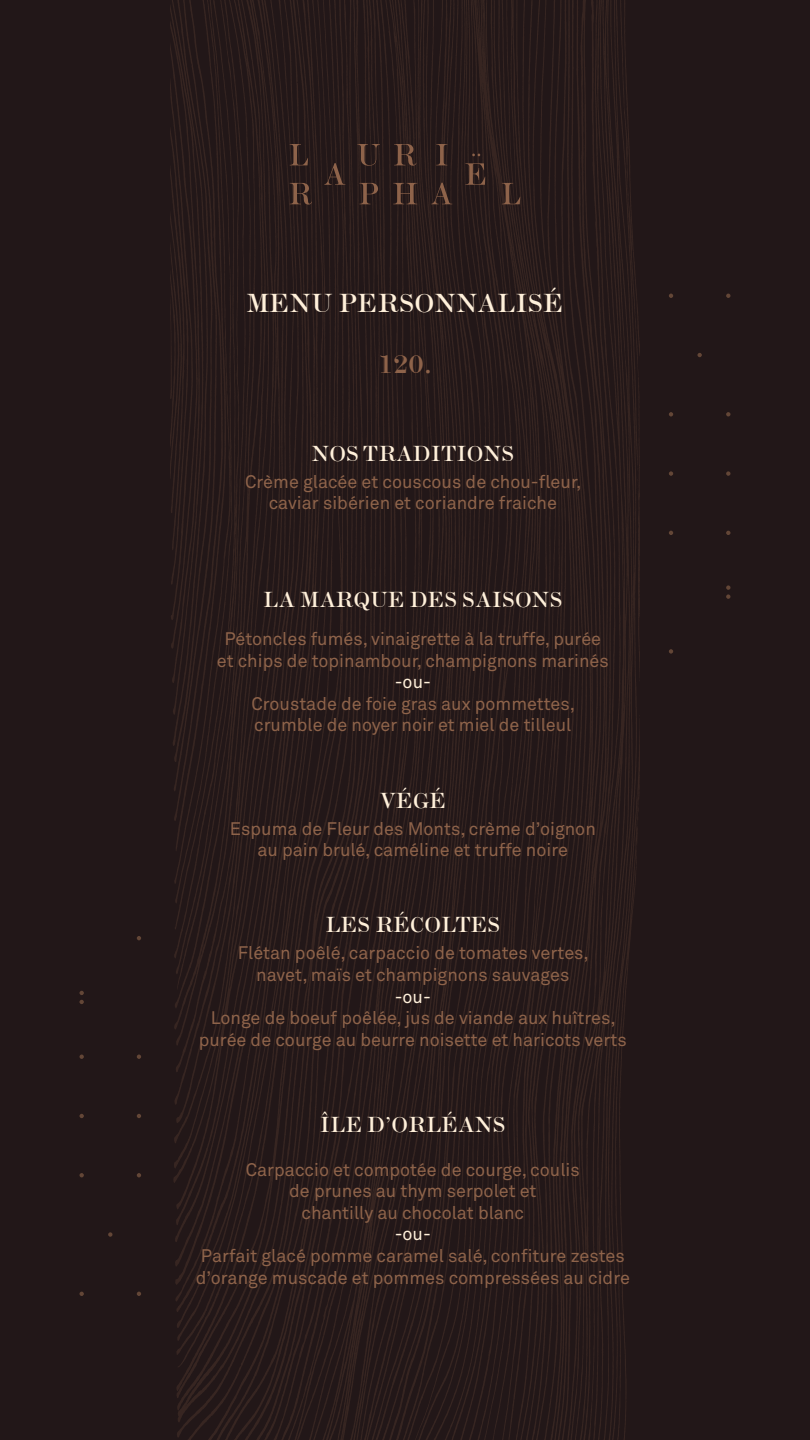
<style>
.page{position:relative;width:810px;height:1440px;background:#221718}
.page>*{position:absolute;margin:0;border:0;box-sizing:border-box;transform-origin:0 0}
.t1{font:30px "Scotch Roman";color:#8e634a}
.t2{font:27px "Scotch Roman";color:#fff0da}
.t3{font:22.5px "Scotch Roman";color:#fff0da}
.t4{font:18px/21.6px "Akkurat Pro";color:#8e634a;text-align:center}
.t5{font:18px "Akkurat Pro";color:#fff0da}
</style>
<div class="page">
<img style="left:170px;top:0;width:470px;height:1440px">
<svg style="left:726px;top:294px;width:4px;height:4px"></svg>
<svg style="left:669px;top:649px;width:4px;height:5px"></svg>
<svg style="left:669px;top:294px;width:4px;height:4px"></svg>
<svg style="left:726px;top:412px;width:4px;height:4px"></svg>
<svg style="left:669px;top:412px;width:4px;height:4px"></svg>
<svg style="left:726px;top:471px;width:4px;height:5px"></svg>
<svg style="left:669px;top:471px;width:4px;height:5px"></svg>
<svg style="left:726px;top:531px;width:4px;height:4px"></svg>
<svg style="left:669px;top:531px;width:4px;height:4px"></svg>
<svg style="left:697px;top:353px;width:5px;height:4px"></svg>
<svg style="left:726px;top:585px;width:5px;height:14px"></svg>
<svg style="left:80px;top:1292px;width:4px;height:4px"></svg>
<svg style="left:137px;top:936px;width:4px;height:4px"></svg>
<svg style="left:137px;top:1292px;width:4px;height:4px"></svg>
<svg style="left:80px;top:1173px;width:4px;height:4px"></svg>
<svg style="left:137px;top:1173px;width:4px;height:4px"></svg>
<svg style="left:80px;top:1114px;width:4px;height:4px"></svg>
<svg style="left:137px;top:1114px;width:4px;height:4px"></svg>
<svg style="left:80px;top:1055px;width:4px;height:4px"></svg>
<svg style="left:137px;top:1055px;width:4px;height:4px"></svg>
<svg style="left:108px;top:1232px;width:5px;height:5px"></svg>
<svg style="left:79px;top:991px;width:5px;height:13px"></svg>
<svg style="left:290px;top:144px;width:18px;height:21px"></svg>
<svg style="left:357px;top:144px;width:23px;height:22px"></svg>
<svg style="left:394px;top:144px;width:22px;height:22px"></svg>
<svg style="left:436px;top:144px;width:11px;height:21px"></svg>
<svg style="left:290px;top:183px;width:22px;height:22px"></svg>
<svg style="left:324px;top:163px;width:21px;height:22px"></svg>
<svg style="left:359px;top:183px;width:19px;height:21px"></svg>
<svg style="left:393px;top:183px;width:24px;height:21px"></svg>
<svg style="left:431px;top:183px;width:21px;height:21px"></svg>
<svg style="left:465px;top:154px;width:20px;height:31px"></svg>
<svg style="left:502px;top:183px;width:18px;height:21px"></svg>
<h2 class="t2" style="left:247px;top:287px;width:318px">MENU PERSONNALISÉ</h2>
<h1 class="t1" style="left:378px;top:345px;width:56px">120.</h1>
<p class="t3" style="left:311px;top:440px;width:205px">NOS TRADITIONS</p>
<p class="t4" style="left:245px;top:471px;width:338px">Crème glacée et couscous de chou-fleur, caviar sibérien et coriandre fraiche</p>
<p class="t3" style="left:263px;top:586px;width:301px">LA MARQUE DES SAISONS</p>
<p class="t4" style="left:217px;top:628px;width:393px">Pétoncles fumés, vinaigrette à la truffe, purée et chips de topinambour, champignons marinés</p>
<p class="t5" style="left:395px;top:671px;width:38px">-ou-</p>
<p class="t4" style="left:252px;top:693px;width:325px;text-align:left">Croustade de foie gras aux pommettes, crumble de noyer noir et miel de tilleul</p>
<p class="t3" style="left:380px;top:787px;width:68px">VÉGÉ</p>
<p class="t4" style="left:230px;top:818px;width:368px">Espuma de Fleur des Monts, crème d’oignon au pain brulé, caméline et truffe noire</p>
<p class="t3" style="left:325px;top:912px;width:176px">LES RÉCOLTES</p>
<p class="t4" style="left:238px;top:943px;width:353px">Flétan poêlé, carpaccio de tomates vertes, navet, maïs et champignons sauvages</p>
<p class="t5" style="left:395px;top:986px;width:38px">-ou-</p>
<p class="t4" style="left:199px;top:1008px;width:430px">Longe de boeuf poêlée, jus de viande aux huîtres, purée de courge au beurre noisette et haricots verts</p>
<p class="t3" style="left:320px;top:1112px;width:187px">ÎLE D’ORLÉANS</p>
<p class="t4" style="left:246px;top:1159px;width:336px">Carpaccio et compotée de courge, coulis de prunes au thym serpolet et<br>chantilly au chocolat blanc</p>
<p class="t5" style="left:395px;top:1224px;width:38px">-ou-</p>
<p class="t4" style="left:196px;top:1245px;width:436px;text-align:left">Parfait glacé pomme caramel salé, confiture zestes d’orange muscade et pommes compressées au cidre</p>
</div>
